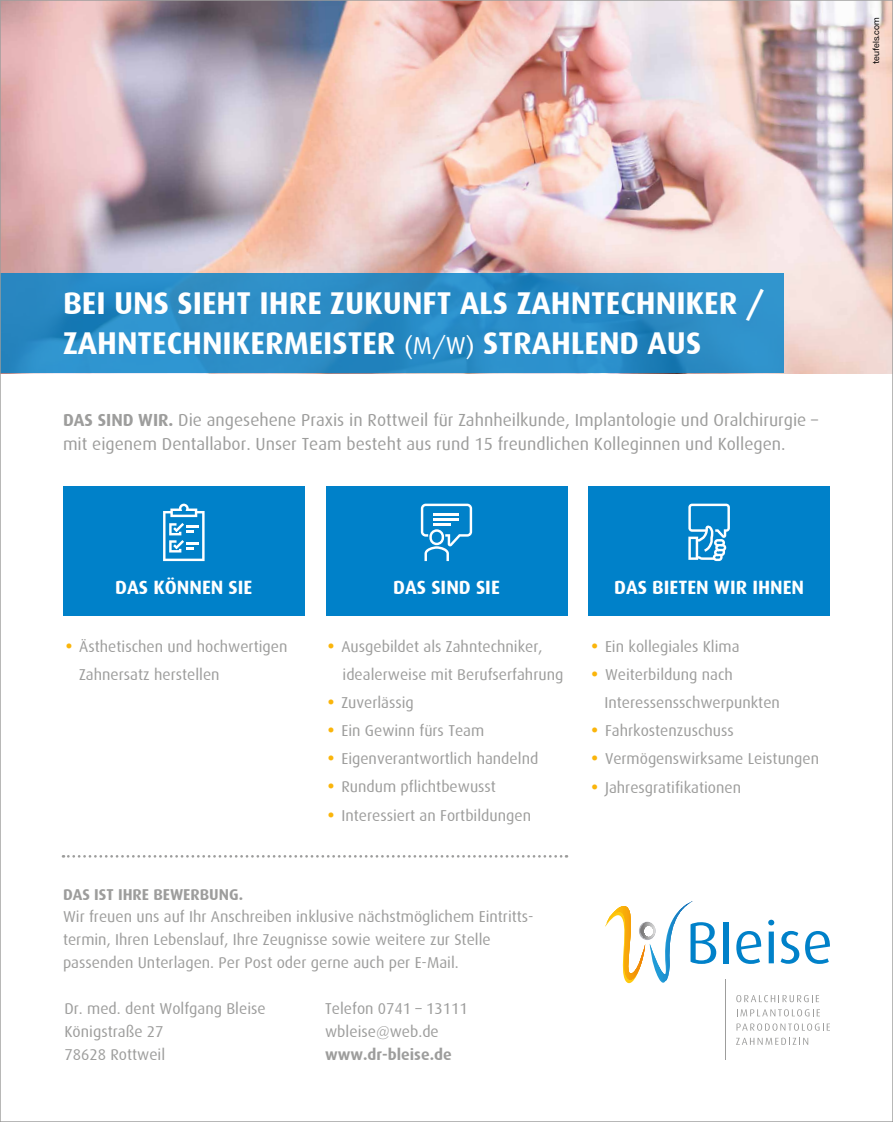
<style>
.page{position:relative;width:893px;height:1122px;background:#fff}
.page>*{position:absolute;margin:0;border:0;box-sizing:border-box;transform-origin:0 0}
.t1{font:700 31.5px/40.2px "Dax";color:#fff}
.t2{font:700 19.25px "Dax";color:#fff}
.t3{font:17.5px/24.5px "Dax";color:#9d9d9c}
.t4{font:15.75px/22.8px "Dax";color:#9d9d9c}
.t5{font:700 15.75px "Dax";color:#9d9d9c}
.t6{font:8.75px "Acronym";color:#000}
.s1{font-weight:400;font-size:24.5px}
.s2{font-weight:700}
.s3{font-family:"Futura";font-weight:700;color:#fab50b}
</style>
<div class="page">
<img style="left:2px;top:2px;width:889px;height:371px">
<div style="left:63px;top:486px;width:242px;height:129px;background:#0081c9"></div>
<div style="left:588px;top:486px;width:242px;height:129px;background:#0081c9"></div>
<div style="left:326px;top:486px;width:241px;height:129px;background:#0081c9"></div>
<svg style="left:2px;top:273px;width:782px;height:99px;background:#2a8cc6"></svg>
<svg style="left:163px;top:503px;width:42px;height:58px"></svg>
<svg style="left:421px;top:503px;width:51px;height:58px"></svg>
<svg style="left:688px;top:503px;width:42px;height:58px"></svg>
<svg style="left:63px;top:855px;width:504px;height:2px"></svg>
<svg style="left:736px;top:995px;width:83px;height:6px"></svg>
<svg style="left:737px;top:1009px;width:83px;height:7px"></svg>
<svg style="left:736px;top:1023px;width:94px;height:7px"></svg>
<svg style="left:736px;top:1037px;width:72px;height:7px"></svg>
<svg style="left:605px;top:901px;width:111px;height:83px"></svg>
<div style="left:724px;top:921px;width:5px;height:42px;background:#0081c9"></div>
<svg style="left:736px;top:931px;width:25px;height:32px"></svg>
<svg style="left:768px;top:919px;width:6px;height:44px"></svg>
<svg style="left:781px;top:930px;width:18px;height:33px"></svg>
<svg style="left:805px;top:931px;width:25px;height:32px"></svg>
<hr style="left:725px;top:978px;width:1px;height:81px;background:#9d9d9c">
<p class="t6" style="left:870px;top:64px;width:48px;rotate:-90deg">teufels.com</p>
<h1 class="t1" style="left:63px;top:283px;width:703px">BEI UNS SIEHT IHRE ZUKUNFT ALS ZAHNTECHNIKER /<br>ZAHNTECHNIKERMEISTER <span class="s1">(M/W)</span> STRAHLEND AUS</h1>
<p class="t3" style="left:63px;top:407px;width:757px"><span class="s2">DAS SIND WIR.</span> Die angesehene Praxis in Rottweil für Zahnheilkunde, Implantologie und Oralchirurgie – mit eigenem Dentallabor. Unser Team besteht aus rund 15 freundlichen Kolleginnen und Kollegen.</p>
<p class="t2" style="left:115px;top:576px;width:139px">DAS KÖNNEN SIE</p>
<p class="t2" style="left:393px;top:576px;width:108px">DAS SIND SIE</p>
<p class="t2" style="left:614px;top:576px;width:192px">DAS BIETEN WIR IHNEN</p>
<p class="t4" style="left:79px;top:633px;width:210px;line-height:28px;text-indent:-16px"><span class="s3">•</span> Ästhetischen und hochwertigen<br>Zahnersatz herstellen</p>
<p class="t4" style="left:343px;top:633px;width:222px;line-height:28px;text-indent:-17px"><span class="s3">•</span> Ausgebildet als Zahntechniker, idealerweise mit Berufserfahrung</p>
<p class="t4" style="left:325px;top:691px;width:90px"><span class="s3">•</span> Zuverlässig</p>
<p class="t4" style="left:325px;top:719px;width:161px"><span class="s3">•</span> Ein Gewinn fürs Team</p>
<p class="t4" style="left:325px;top:747px;width:215px"><span class="s3">•</span> Eigenverantwortlich handelnd</p>
<p class="t4" style="left:325px;top:775px;width:172px"><span class="s3">•</span> Rundum pflichtbewusst</p>
<p class="t4" style="left:325px;top:803px;width:207px"><span class="s3">•</span> Interessiert an Fortbildungen</p>
<p class="t5" style="left:63px;top:885px;width:182px">DAS IST IHRE BEWERBUNG.</p>
<p class="t4" style="left:63px;top:905px;width:472px">Wir freuen uns auf Ihr Anschreiben inklusive nächstmöglichem Eintritts&shy;termin, Ihren Lebenslauf, Ihre Zeugnisse sowie weitere zur Stelle passenden Unterlagen. Per Post oder gerne auch per E-Mail.</p>
<p class="t4" style="left:64px;top:997px;width:203px">Dr. med. dent Wolfgang Bleise<br>Königstraße 27<br>78628 Rottweil</p>
<p class="t4" style="left:325px;top:997px;width:144px">Telefon 0741 – 13111 wbleise@web.de</p>
<p class="t5" style="left:325px;top:1045px;width:128px">www.dr-bleise.de</p>
<p class="t4" style="left:589px;top:635px;width:152px"><span class="s3">•</span> Ein kollegiales Klima</p>
<p class="t4" style="left:605px;top:661px;width:177px;line-height:28px;text-indent:-16px"><span class="s3">•</span> Weiterbildung nach<br>Interessensschwerpunkten</p>
<p class="t4" style="left:589px;top:719px;width:147px"><span class="s3">•</span> Fahrkostenzuschuss</p>
<p class="t4" style="left:589px;top:747px;width:232px"><span class="s3">•</span> Vermögenswirksame Leistungen</p>
<p class="t4" style="left:589px;top:775px;width:154px"><span class="s3">•</span> Jahresgratifikationen</p>
</div>
